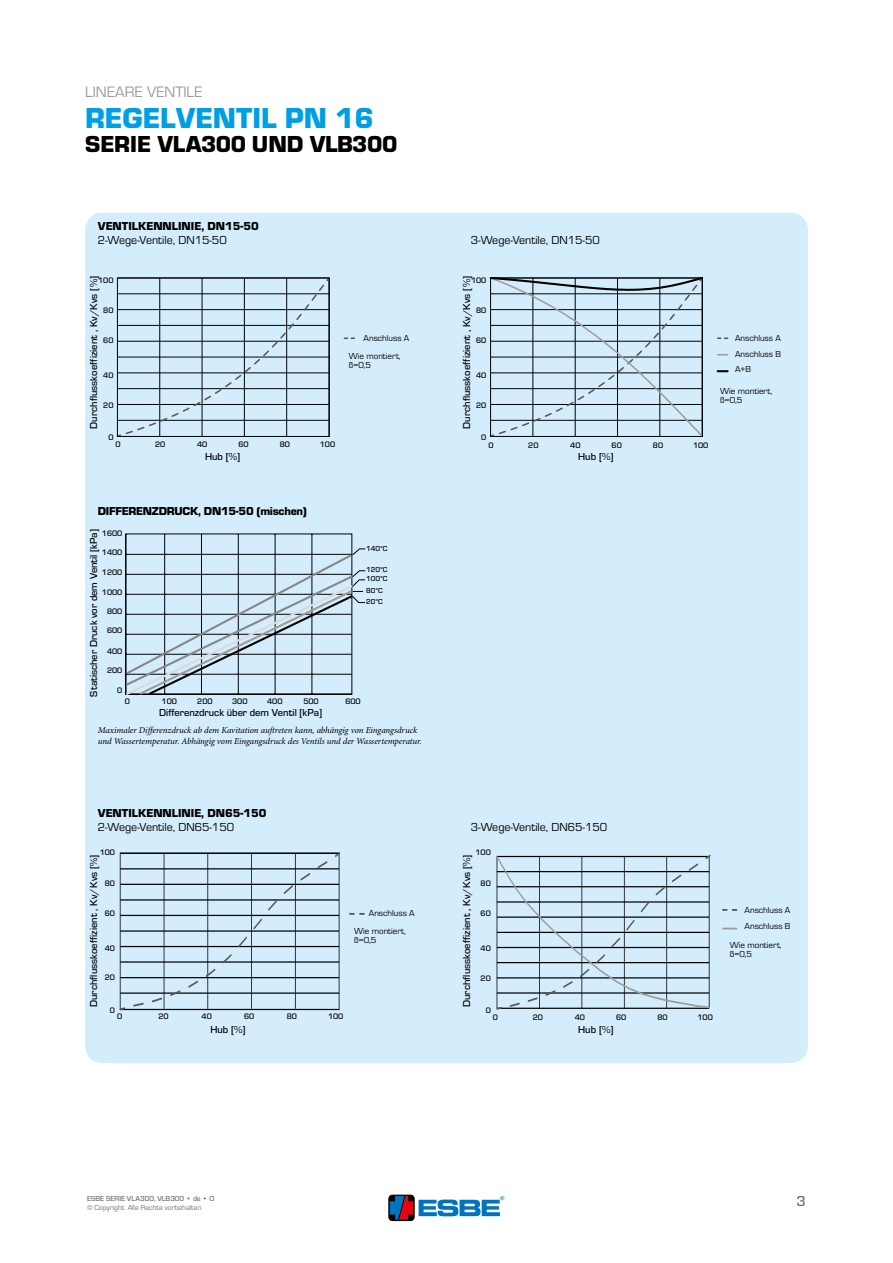
<style>
.page{position:relative;width:893px;height:1263px;background:#fff}
.page>*{position:absolute;margin:0;border:0;box-sizing:border-box;transform-origin:0 0}
.t1{font:700 30px "ESBE Eurostile";color:#009fe3}
.t2{font:700 24px "ESBE Eurostile";letter-spacing:-.02em;color:#000}
.t3{font:15.75px "ESBE Eurostile";color:#9d9d9c}
.t4{font:500 15px "ESBE Eurostile";color:#706f6f}
.t5{font:12px "ESBE Eurostile";color:#000}
.t6{font:700 12px "ESBE Eurostile";color:#000}
.t7{font:700 12px "ESBE Eurostile";letter-spacing:-.02em;color:#000}
.t8{font:500 10.5px "ESBE Eurostile";color:#000}
.t9{font:italic 9px/10.8px "Minion Pro";letter-spacing:-.01em;color:#000}
.t10{font:9px/15.8px "ESBE Eurostile";color:#000}
.t11{font:500 8.25px "ESBE Eurostile";color:#000}
.t12{font:7.5px "ESBE Eurostile";color:#706f6f}
.t13{font:500 7.5px "ESBE Eurostile";color:#706f6f}
.t14{font:500 7.5px/8.9px "ESBE Eurostile";color:#000}
</style>
<div class="page">
<div style="left:85px;top:213px;width:723px;height:850px;background:#d4edfc;border-radius:17px"></div>
<svg style="left:125px;top:534px;width:240px;height:161px"></svg>
<svg style="left:116px;top:277px;width:214px;height:160px"></svg>
<div style="left:117px;top:278px;width:213px;height:159px;border:1px solid #010203"></div>
<svg style="left:344px;top:337px;width:10px;height:2px"></svg>
<svg style="left:489px;top:277px;width:214px;height:158px"></svg>
<div style="left:490px;top:278px;width:213px;height:159px;border:1px solid #010203"></div>
<svg style="left:718px;top:337px;width:10px;height:2px"></svg>
<svg style="left:718px;top:370px;width:10px;height:2px"></svg>
<svg style="left:496px;top:854px;width:215px;height:156px"></svg>
<svg style="left:723px;top:909px;width:14px;height:2px"></svg>
<svg style="left:723px;top:928px;width:14px;height:1px"></svg>
<hr style="left:120px;top:868px;width:219px;height:1px;background:#000">
<hr style="left:120px;top:900px;width:219px;height:1px;background:#000">
<hr style="left:120px;top:931px;width:219px;height:1px;background:#000">
<hr style="left:120px;top:962px;width:219px;height:1px;background:#000">
<hr style="left:120px;top:993px;width:219px;height:1px;background:#000">
<hr style="left:120px;top:884px;width:219px;height:1px;background:#000">
<hr style="left:120px;top:915px;width:219px;height:1px;background:#000">
<hr style="left:120px;top:946px;width:219px;height:1px;background:#000">
<hr style="left:120px;top:977px;width:219px;height:1px;background:#000">
<div style="left:120px;top:853px;width:220px;height:157px;border:1px solid #000"></div>
<svg style="left:119px;top:1006px;width:7px;height:4px"></svg>
<svg style="left:133px;top:852px;width:208px;height:156px"></svg>
<div style="left:389px;top:1195px;width:25px;height:25px;border:1px solid #000;border-radius:4px"></div>
<svg style="left:390px;top:1196px;width:23px;height:24px"></svg>
<svg style="left:419px;top:1196px;width:85px;height:20px"></svg>
<h3 class="t3" style="left:85px;top:83px;width:119px">LINEARE VENTILE</h3>
<h1 class="t1" style="left:85px;top:102px;width:290px">REGELVENTIL PN 16</h1>
<h2 class="t2" style="left:85px;top:131px;width:314px">SERIE VLA300 UND VLB300</h2>
<p class="t6" style="left:98px;top:219px;width:162px">VENTILKENNLINIE, DN15-50</p>
<p class="t5" style="left:98px;top:234px;width:130px">2-Wege-Ventile, DN15-50</p>
<p class="t8" style="left:88px;top:429px;width:154px;rotate:-90deg">Durchflusskoeffizient , Kv/Kvs [%]</p>
<p class="t11" style="left:98px;top:275px;width:17px">100</p>
<p class="t11" style="left:103px;top:306px;width:12px">80</p>
<p class="t11" style="left:103px;top:336px;width:12px">60</p>
<p class="t11" style="left:103px;top:371px;width:12px">40</p>
<p class="t11" style="left:103px;top:401px;width:12px">20</p>
<p class="t11" style="left:108px;top:433px;width:7px">0</p>
<p class="t11" style="left:115px;top:440px;width:7px">0</p>
<p class="t11" style="left:155px;top:440px;width:12px">20</p>
<p class="t11" style="left:197px;top:440px;width:12px">40</p>
<p class="t11" style="left:238px;top:440px;width:12px">60</p>
<p class="t11" style="left:280px;top:440px;width:12px">80</p>
<p class="t11" style="left:320px;top:440px;width:17px">100</p>
<p class="t8" style="left:205px;top:451px;width:37px">Hub [%]</p>
<p class="t10" style="left:349px;top:329px;width:62px;line-height:17.9px;text-indent:15px">Anschluss A<br>Wie montiert,</p>
<p class="t10" style="left:349px;top:357px;width:24px">ß=0,5</p>
<p class="t7" style="left:98px;top:504px;width:211px">DIFFERENZDRUCK, DN15-50 (mischen)</p>
<p class="t8" style="left:88px;top:697px;width:169px;rotate:-90deg">Statischer Druck vor dem Ventil [kPa]</p>
<p class="t11" style="left:102px;top:528px;width:22px">1600</p>
<p class="t11" style="left:102px;top:548px;width:22px">1400</p>
<p class="t11" style="left:102px;top:568px;width:22px">1200</p>
<p class="t14" style="left:366px;top:565px;width:23px">120°C<br>100°C</p>
<p class="t14" style="left:366px;top:585px;width:18px;line-height:10.9px">80°C<br>20°C</p>
<p class="t14" style="left:366px;top:544px;width:23px">140°C</p>
<p class="t11" style="left:102px;top:588px;width:22px">1000</p>
<p class="t11" style="left:107px;top:607px;width:17px">800</p>
<p class="t11" style="left:107px;top:626px;width:17px">600</p>
<p class="t11" style="left:107px;top:646px;width:17px">400</p>
<p class="t11" style="left:117px;top:686px;width:7px">0</p>
<p class="t11" style="left:107px;top:666px;width:17px">200</p>
<p class="t11" style="left:125px;top:696px;width:7px">0</p>
<p class="t11" style="left:162px;top:696px;width:17px">100</p>
<p class="t11" style="left:197px;top:696px;width:17px">200</p>
<p class="t11" style="left:232px;top:696px;width:17px">300</p>
<p class="t11" style="left:267px;top:696px;width:17px">400</p>
<p class="t11" style="left:303px;top:696px;width:17px">500</p>
<p class="t11" style="left:345px;top:696px;width:17px">600</p>
<p class="t8" style="left:159px;top:707px;width:164px">Differenzdruck über dem Ventil [kPa]</p>
<p class="t9" style="left:98px;top:725px;width:326px">Maximaler Differenzdruck ab dem Kavitation auftreten kann, abhängig von Eingangsdruck und Wassertemperatur. Abhängig vom Eingangsdruck des Ventils und der Wassertemperatur.</p>
<p class="t6" style="left:98px;top:806px;width:170px">VENTILKENNLINIE, DN65-150</p>
<p class="t5" style="left:98px;top:821px;width:138px">2-Wege-Ventile, DN65-150</p>
<p class="t5" style="left:471px;top:234px;width:130px">3-Wege-Ventile, DN15-50</p>
<p class="t8" style="left:461px;top:429px;width:154px;rotate:-90deg">Durchflusskoeffizient , Kv/Kvs [%]</p>
<p class="t11" style="left:471px;top:275px;width:17px">100</p>
<p class="t11" style="left:476px;top:306px;width:12px">80</p>
<p class="t11" style="left:476px;top:336px;width:12px">60</p>
<p class="t11" style="left:476px;top:371px;width:12px">40</p>
<p class="t11" style="left:476px;top:401px;width:12px">20</p>
<p class="t11" style="left:481px;top:433px;width:7px">0</p>
<p class="t11" style="left:488px;top:440px;width:7px">0</p>
<p class="t11" style="left:528px;top:440px;width:12px">20</p>
<p class="t11" style="left:570px;top:440px;width:12px">40</p>
<p class="t11" style="left:612px;top:440px;width:12px">60</p>
<p class="t11" style="left:653px;top:440px;width:12px">80</p>
<p class="t11" style="left:693px;top:440px;width:17px">100</p>
<p class="t8" style="left:578px;top:451px;width:37px">Hub [%]</p>
<p class="t10" style="left:735px;top:330px;width:47px;text-align:justify">Anschluss A Anschluss B A+B</p>
<p class="t10" style="left:720px;top:386px;width:54px;line-height:9px">Wie montiert, ß=0,5</p>
<p class="t5" style="left:471px;top:821px;width:138px">3-Wege-Ventile, DN65-150</p>
<p class="t11" style="left:100px;top:848px;width:17px">100</p>
<p class="t11" style="left:105px;top:878px;width:12px">80</p>
<p class="t11" style="left:105px;top:908px;width:12px">60</p>
<p class="t11" style="left:105px;top:943px;width:12px">40</p>
<p class="t11" style="left:475px;top:848px;width:17px">100</p>
<p class="t11" style="left:481px;top:879px;width:12px">80</p>
<p class="t11" style="left:481px;top:909px;width:12px">60</p>
<p class="t11" style="left:481px;top:944px;width:12px">40</p>
<p class="t8" style="left:88px;top:1007px;width:154px;rotate:-90deg">Durchflusskoeffizient , Kv/Kvs [%]</p>
<p class="t8" style="left:461px;top:1007px;width:154px;rotate:-90deg">Durchflusskoeffizient , Kv/Kvs [%]</p>
<p class="t10" style="left:354px;top:904px;width:62px;line-height:17.9px;text-indent:15px">Anschluss A<br>Wie montiert,</p>
<p class="t10" style="left:354px;top:932px;width:24px">ß=0,5</p>
<p class="t11" style="left:105px;top:973px;width:12px">20</p>
<p class="t11" style="left:481px;top:973px;width:12px">20</p>
<p class="t11" style="left:110px;top:1005px;width:7px">0</p>
<p class="t11" style="left:486px;top:1006px;width:7px">0</p>
<p class="t11" style="left:117px;top:1012px;width:7px">0</p>
<p class="t11" style="left:158px;top:1012px;width:12px">20</p>
<p class="t11" style="left:202px;top:1012px;width:12px">40</p>
<p class="t11" style="left:244px;top:1012px;width:12px">60</p>
<p class="t11" style="left:287px;top:1012px;width:12px">80</p>
<p class="t11" style="left:328px;top:1012px;width:17px">100</p>
<p class="t11" style="left:493px;top:1013px;width:7px">0</p>
<p class="t11" style="left:533px;top:1013px;width:12px">20</p>
<p class="t11" style="left:575px;top:1013px;width:12px">40</p>
<p class="t11" style="left:616px;top:1013px;width:12px">60</p>
<p class="t11" style="left:657px;top:1013px;width:12px">80</p>
<p class="t11" style="left:697px;top:1013px;width:17px">100</p>
<p class="t8" style="left:210px;top:1024px;width:37px">Hub [%]</p>
<p class="t8" style="left:578px;top:1024px;width:37px">Hub [%]</p>
<p class="t10" style="left:745px;top:902px;width:47px">Anschluss A<br>Anschluss B</p>
<p class="t10" style="left:730px;top:940px;width:54px;line-height:9px">Wie montiert, ß=0,5</p>
<p class="t13" style="left:87px;top:1194px;width:129px">ESBE SERIE VLA300, VLB300 • de • O</p>
<p class="t12" style="left:87px;top:1203px;width:116px">© Copyright. Alle Rechte vorbehalten</p>
<h3 class="t4" style="left:796px;top:1193px;width:11px">3</h3>
</div>
